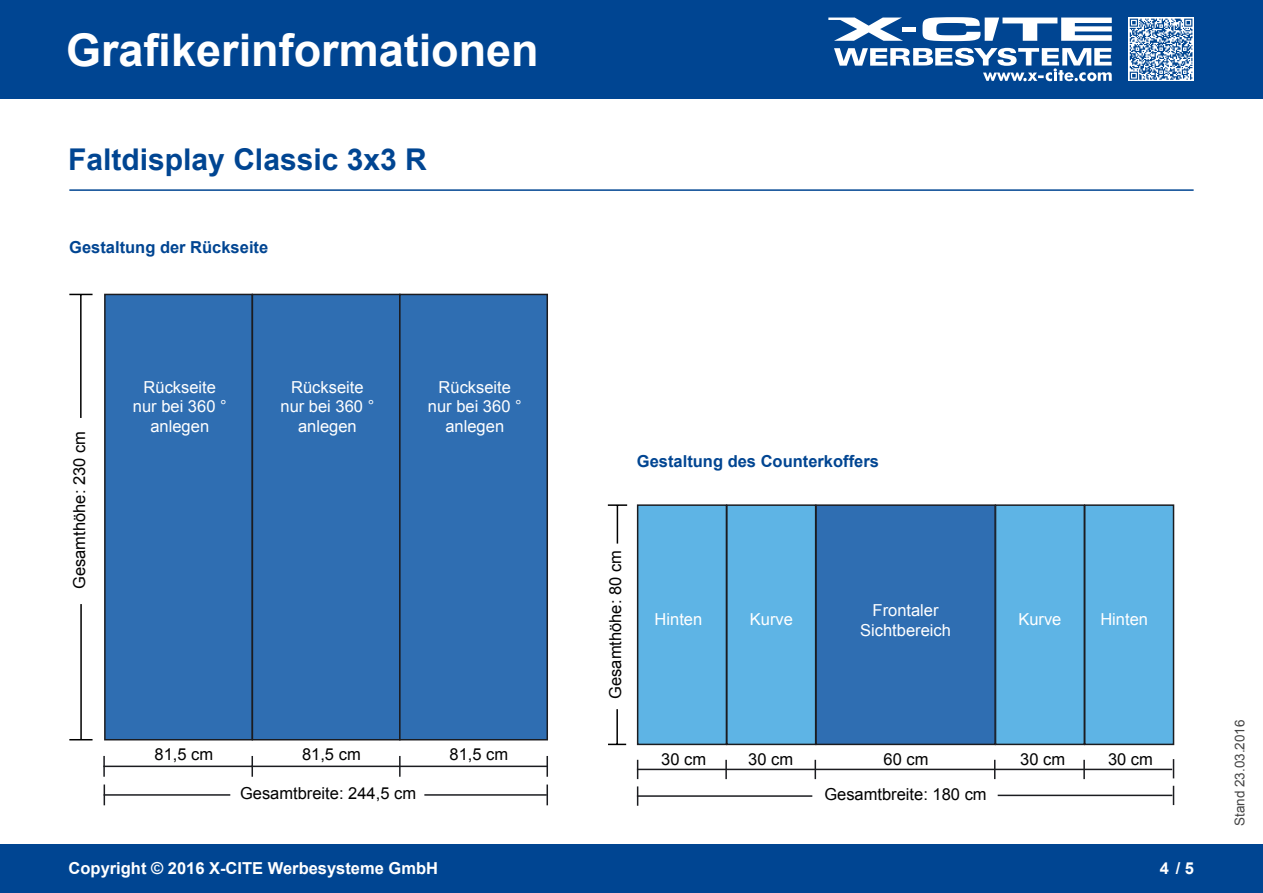
<style>
.page{position:relative;width:1263px;height:893px;background:#fff}
.page>*{position:absolute;margin:0;border:0;box-sizing:border-box;transform-origin:0 0}
.t1{font:700 45px "Arial";color:#fff}
.t2{font:700 30px "Arial";color:#004592}
.t3{font:16.5px "Arial";color:#fff}
.t4{font:16.5px "Arial";color:#020202}
.t5{font:700 16.5px "Arial";color:#004592}
.t6{font:700 16.5px "Arial";color:#fff}
.t7{font:13.5px "Arial";color:#444}
</style>
<div class="page">
<div style="left:0;top:0;width:1263px;height:98px;background:#004592"></div>
<svg style="left:922px;top:17px;width:190px;height:24px"></svg>
<svg style="left:828px;top:18px;width:75px;height:23px"></svg>
<hr style="left:902px;top:27px;width:13px;height:4px;background:#fff">
<svg style="left:834px;top:48px;width:278px;height:33px"></svg>
<svg style="left:1128px;top:17px;width:65px;height:64px"></svg>
<svg style="left:1130px;top:19px;width:62px;height:61px"></svg>
<div style="left:0;top:844px;width:1263px;height:49px;background:#004592"></div>
<hr style="left:69px;top:189px;width:1124px;height:2px;background:#004592">
<hr style="left:80px;top:604px;width:2px;height:135px;background:#000">
<svg style="left:69px;top:739px;width:24px;height:1px"></svg>
<hr style="left:80px;top:295px;width:2px;height:123px;background:#000">
<svg style="left:69px;top:294px;width:24px;height:1px"></svg>
<div style="left:105px;top:294px;width:147px;height:446px;background:#2f6eb2"></div>
<div style="left:104px;top:294px;width:149px;height:446px;border:2px solid #1b1c20"></div>
<hr style="left:103px;top:766px;width:149px;height:1px;background:#1b1c20">
<hr style="left:103px;top:756px;width:2px;height:21px;background:#1b1c20">
<hr style="left:251px;top:756px;width:2px;height:21px;background:#1b1c20">
<div style="left:638px;top:505px;width:88px;height:239px;background:#5eb4e5"></div>
<div style="left:637px;top:504px;width:90px;height:241px;border:2px solid #1b1c20"></div>
<div style="left:727px;top:505px;width:89px;height:239px;background:#5eb4e5"></div>
<div style="left:726px;top:504px;width:90px;height:241px;border:2px solid #1b1c20"></div>
<div style="left:995px;top:505px;width:89px;height:239px;background:#5eb4e5"></div>
<div style="left:1085px;top:505px;width:88px;height:239px;background:#5eb4e5"></div>
<div style="left:1084px;top:504px;width:90px;height:241px;border:2px solid #1b1c20"></div>
<div style="left:816px;top:505px;width:179px;height:239px;background:#2f6eb2"></div>
<div style="left:815px;top:504px;width:181px;height:241px;border:2px solid #1b1c20"></div>
<hr style="left:616px;top:709px;width:2px;height:35px;background:#000">
<svg style="left:608px;top:744px;width:18px;height:1px"></svg>
<hr style="left:617px;top:505px;width:1px;height:39px;background:#000">
<svg style="left:608px;top:504px;width:19px;height:2px"></svg>
<hr style="left:637px;top:795px;width:175px;height:2px;background:#1b1c20">
<svg style="left:637px;top:786px;width:1px;height:20px"></svg>
<hr style="left:998px;top:795px;width:174px;height:1px;background:#1b1c20">
<svg style="left:1173px;top:786px;width:1px;height:19px"></svg>
<hr style="left:637px;top:769px;width:535px;height:1px;background:#1b1c20">
<svg style="left:637px;top:760px;width:1px;height:19px"></svg>
<svg style="left:1173px;top:759px;width:1px;height:19px"></svg>
<svg style="left:814px;top:760px;width:2px;height:19px"></svg>
<svg style="left:994px;top:760px;width:1px;height:19px"></svg>
<svg style="left:725px;top:760px;width:2px;height:19px"></svg>
<svg style="left:1083px;top:760px;width:2px;height:19px"></svg>
<div style="left:252px;top:294px;width:148px;height:446px;background:#2f6eb2"></div>
<div style="left:252px;top:294px;width:149px;height:446px;border:2px solid #1b1c20"></div>
<hr style="left:251px;top:766px;width:297px;height:1px;background:#1b1c20">
<hr style="left:399px;top:756px;width:2px;height:21px;background:#1b1c20">
<hr style="left:104px;top:794px;width:126px;height:2px;background:#1b1c20">
<svg style="left:104px;top:784px;width:1px;height:21px"></svg>
<hr style="left:424px;top:794px;width:123px;height:2px;background:#1b1c20">
<hr style="left:546px;top:784px;width:2px;height:21px;background:#1b1c20">
<div style="left:400px;top:294px;width:147px;height:446px;background:#2f6eb2"></div>
<div style="left:399px;top:294px;width:149px;height:446px;border:2px solid #1b1c20"></div>
<hr style="left:546px;top:756px;width:2px;height:21px;background:#1b1c20">
<h1 class="t1" style="left:66px;top:20px;width:474px">Grafikerinformationen</h1>
<h2 class="t2" style="left:68px;top:140px;width:360px">Faltdisplay Classic 3x3 R</h2>
<p class="t5" style="left:69px;top:236px;width:200px">Gestaltung der Rückseite</p>
<p class="t4" style="left:68px;top:589px;width:159px;rotate:-90deg">Gesamthöhe: 230 cm</p>
<p class="t3" style="left:144px;top:376px;width:74px">Rückseite</p>
<p class="t3" style="left:133px;top:396px;width:95px">nur bei 360 °</p>
<p class="t3" style="left:150px;top:416px;width:60px">anlegen</p>
<p class="t3" style="left:291px;top:376px;width:74px">Rückseite</p>
<p class="t3" style="left:280px;top:396px;width:95px">nur bei 360 °</p>
<p class="t3" style="left:298px;top:416px;width:60px">anlegen</p>
<p class="t3" style="left:439px;top:376px;width:74px">Rückseite</p>
<p class="t3" style="left:428px;top:396px;width:95px">nur bei 360 °</p>
<p class="t3" style="left:445px;top:416px;width:60px">anlegen</p>
<p class="t5" style="left:637px;top:450px;width:244px">Gestaltung des Counterkoffers</p>
<p class="t4" style="left:154px;top:743px;width:60px">81,5 cm</p>
<p class="t4" style="left:604px;top:699px;width:150px;rotate:-90deg">Gesamthöhe: 80 cm</p>
<p class="t3" style="left:872px;top:600px;width:68px">Frontaler</p>
<p class="t3" style="left:860px;top:620px;width:92px">Sichtbereich</p>
<p class="t3" style="left:655px;top:608px;width:49px">Hinten</p>
<p class="t3" style="left:750px;top:609px;width:45px">Kurve</p>
<p class="t3" style="left:1018px;top:608px;width:45px">Kurve</p>
<p class="t3" style="left:1100px;top:609px;width:49px">Hinten</p>
<p class="t4" style="left:302px;top:743px;width:60px">81,5 cm</p>
<p class="t4" style="left:661px;top:748px;width:46px">30 cm</p>
<p class="t4" style="left:748px;top:748px;width:46px">30 cm</p>
<p class="t4" style="left:884px;top:748px;width:46px">60 cm</p>
<p class="t4" style="left:1020px;top:748px;width:46px">30 cm</p>
<p class="t4" style="left:1108px;top:748px;width:46px">30 cm</p>
<p class="t4" style="left:449px;top:743px;width:60px">81,5 cm</p>
<p class="t4" style="left:240px;top:783px;width:178px">Gesamtbreite: 244,5 cm</p>
<p class="t4" style="left:824px;top:784px;width:164px">Gesamtbreite: 180 cm</p>
<p class="t6" style="left:69px;top:857px;width:371px">Copyright © 2016 X-CITE Werbesysteme GmbH</p>
<p class="t6" style="left:1160px;top:857px;width:36px">4 / 5</p>
<p class="t7" style="left:1231px;top:826px;width:108px;rotate:-90deg">Stand 23.03.2016</p>
</div>
